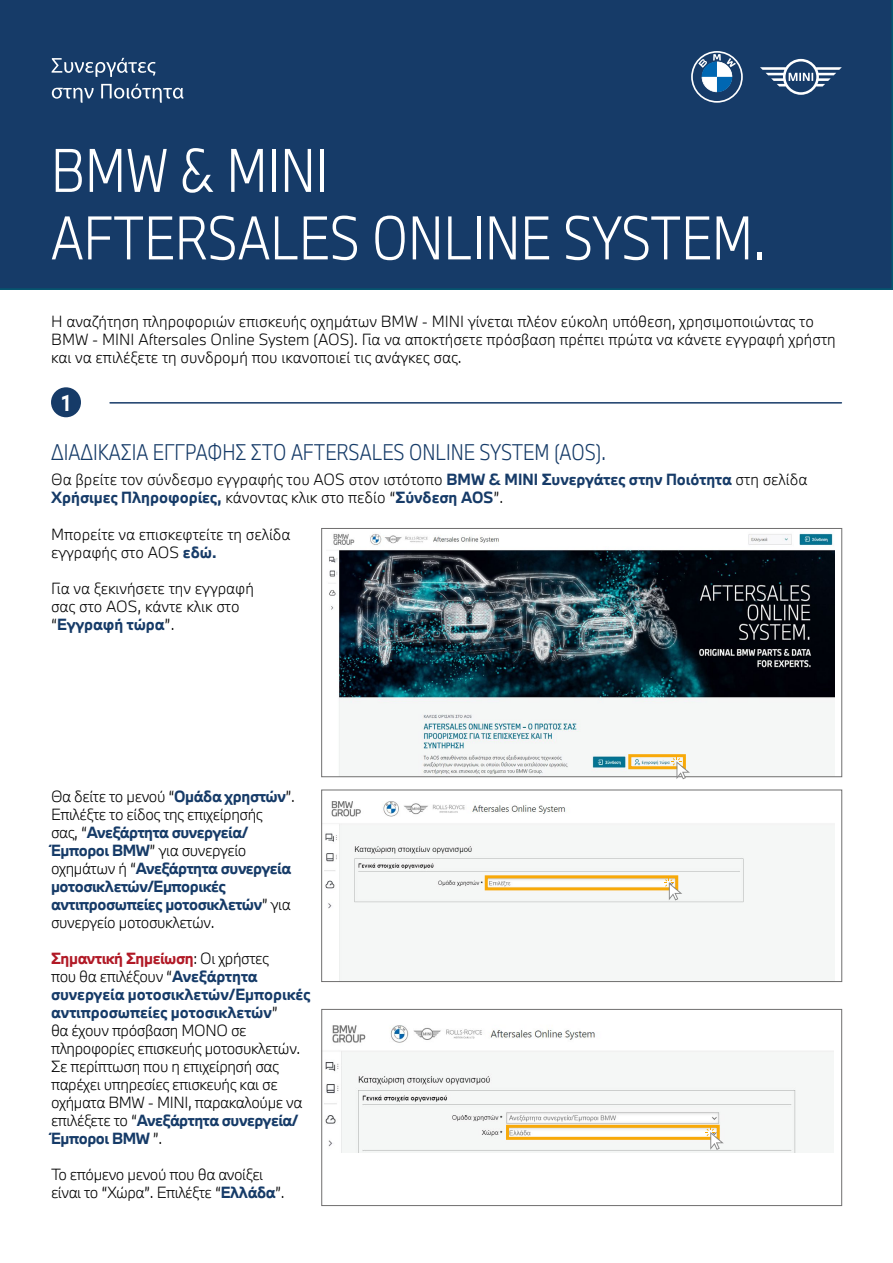
<style>
.page{position:relative;width:893px;height:1263px;background:#fff}
.page>*{position:absolute;margin:0;border:0;box-sizing:border-box;transform-origin:0 0}
.t1{font:300 57px/67.5px "BMW Group TN Condensed Pro";color:#fff}
.t2{font:300 21px "BMW Group TN Condensed Pro";color:#163b68}
.t3{font:700 21px "BMW Group TN Condensed Pro";color:#fff}
.t4{font:300 15px/18px "BMW Group TN Pro";color:#000}
.t5{font:300 15px/18px "BMW Group TN Pro";letter-spacing:-.025em;color:#000}
.t6{font:700 15px/18px "BMW Group TN Pro";letter-spacing:-.025em;color:#163b68}
.s1{font-weight:700;color:#163b68}
.s2{font-weight:300;color:#000}
.s3{font-weight:700;color:#b11926}
</style>
<div class="page">
<div style="left:0;top:0;width:893px;height:290px;background:#163b68"></div>
<svg style="left:691px;top:51px;width:52px;height:52px"></svg>
<svg style="left:760px;top:59px;width:82px;height:36px;background:#4b678a"></svg>
<img style="left:329px;top:533px;width:505px;height:242px">
<div style="left:321px;top:528px;width:521px;height:249px;border:1px solid #706f6f"></div>
<div style="left:628px;top:754px;width:58px;height:15px;border:3px solid #f8a909"></div>
<svg style="left:672px;top:757px;width:18px;height:22px"></svg>
<div style="left:51px;top:387px;width:30px;height:30px;background:#163b68;border-radius:50%"></div>
<img style="left:324px;top:801px;width:510px;height:179px">
<div style="left:321px;top:790px;width:521px;height:192px;border:1px solid #706f6f"></div>
<hr style="left:110px;top:402px;width:731px;height:2px;background:#163b68">
<img style="left:324px;top:1025px;width:509px;height:127px">
<div style="left:321px;top:1009px;width:521px;height:197px;border:1px solid #706f6f"></div>
<svg style="left:52px;top:58px;width:103px;height:19px;background:#4a6789"></svg>
<svg style="left:52px;top:88px;width:42px;height:15px"></svg>
<svg style="left:101px;top:84px;width:82px;height:19px;background:#4b678a"></svg>
<div style="left:485px;top:875px;width:193px;height:15px;border:3px solid #f8a909"></div>
<div style="left:506px;top:1125px;width:214px;height:15px;border:3px solid #f8a909"></div>
<svg style="left:664px;top:878px;width:18px;height:22px"></svg>
<svg style="left:705px;top:1127px;width:19px;height:23px"></svg>
<h1 class="t1" style="left:51px;top:135px;width:715px">BMW &amp; MINI<br>AFTERSALES ONLINE SYSTEM.</h1>
<p class="t4" style="left:51px;top:312px;width:786px">Η αναζήτηση πληροφοριών επισκευής οχημάτων BMW - MINI γίνεται πλέον εύκολη υπόθεση, χρησιμοποιώντας το<br>BMW - MINI Aftersales Online System (AOS). Για να αποκτήσετε πρόσβαση πρέπει πρώτα να κάνετε εγγραφή χρήστη και να επιλέξετε τη συνδρομή που ικανοποιεί τις ανάγκες σας.</p>
<h2 class="t3" style="left:62px;top:387px;width:9px">1</h2>
<h2 class="t2" style="left:51px;top:437px;width:556px">ΔΙΑΔΙΚΑΣΙΑ ΕΓΓΡΑΦΗΣ ΣΤΟ AFTERSALES ONLINE SYSTEM (AOS).</h2>
<p class="t4" style="left:51px;top:470px;width:758px">Θα βρείτε τον σύνδεσμο εγγραφής του AOS στον ιστότοπο <span class="s1">BMW &amp; MINI Συνεργάτες στην Ποιότητα</span> στη σελίδα<br><span class="s1">Χρήσιμες Πληροφορίες,</span> κάνοντας κλικ στο πεδίο “<span class="s1">Σύνδεση AOS</span>”.</p>
<p class="t4" style="left:51px;top:525px;width:241px">Μπορείτε να επισκεφτείτε τη σελίδα εγγραφής στο AOS <span class="s1">εδώ.</span></p>
<p class="t4" style="left:51px;top:579px;width:204px">Για να ξεκινήσετε την εγγραφή σας στο AOS, κάντε κλικ στο “<span class="s1">Εγγραφή τώρα</span>”.</p>
<p class="t6" style="left:51px;top:786px;width:245px"><span class="s2">Θα δείτε το μενού “</span>Ομάδα χρηστών<span class="s2">”.<br>Επιλέξτε το είδος της επιχείρησής<br>σας, “</span>Ανεξάρτητα συνεργεία/<br>Έμποροι BMW<span class="s2">” για συνεργείο οχημάτων ή “</span>Ανεξάρτητα συνεργεία μοτοσικλετών/Εμπορικές αντιπροσωπείες μοτοσικλετών<span class="s2">” για συνεργείο μοτοσυκλετών.</span></p>
<p class="t5" style="left:51px;top:948px;width:261px"><span class="s3">Σημαντική Σημείωση</span>: Οι χρήστες<br>που θα επιλέξουν “<span class="s1">Ανεξάρτητα συνεργεία μοτοσικλετών/Εμπορικές αντιπροσωπείες μοτοσικλετών</span>”<br>θα έχουν πρόσβαση ΜΟΝΟ σε πληροφορίες επισκευής μοτοσυκλετών.<br>Σε περίπτωση που η επιχείρησή σας παρέχει υπηρεσίες επισκευής και σε οχήματα BMW - MINI, παρακαλούμε να επιλέξετε το “<span class="s1">Ανεξάρτητα συνεργεία/<br>Έμποροι BMW</span> ”.</p>
<p class="t5" style="left:51px;top:1164px;width:235px">Το επόμενο μενού που θα ανοίξει είναι το “Χώρα”. Επιλέξτε “<span class="s1">Ελλάδα</span>”.</p>
</div>
